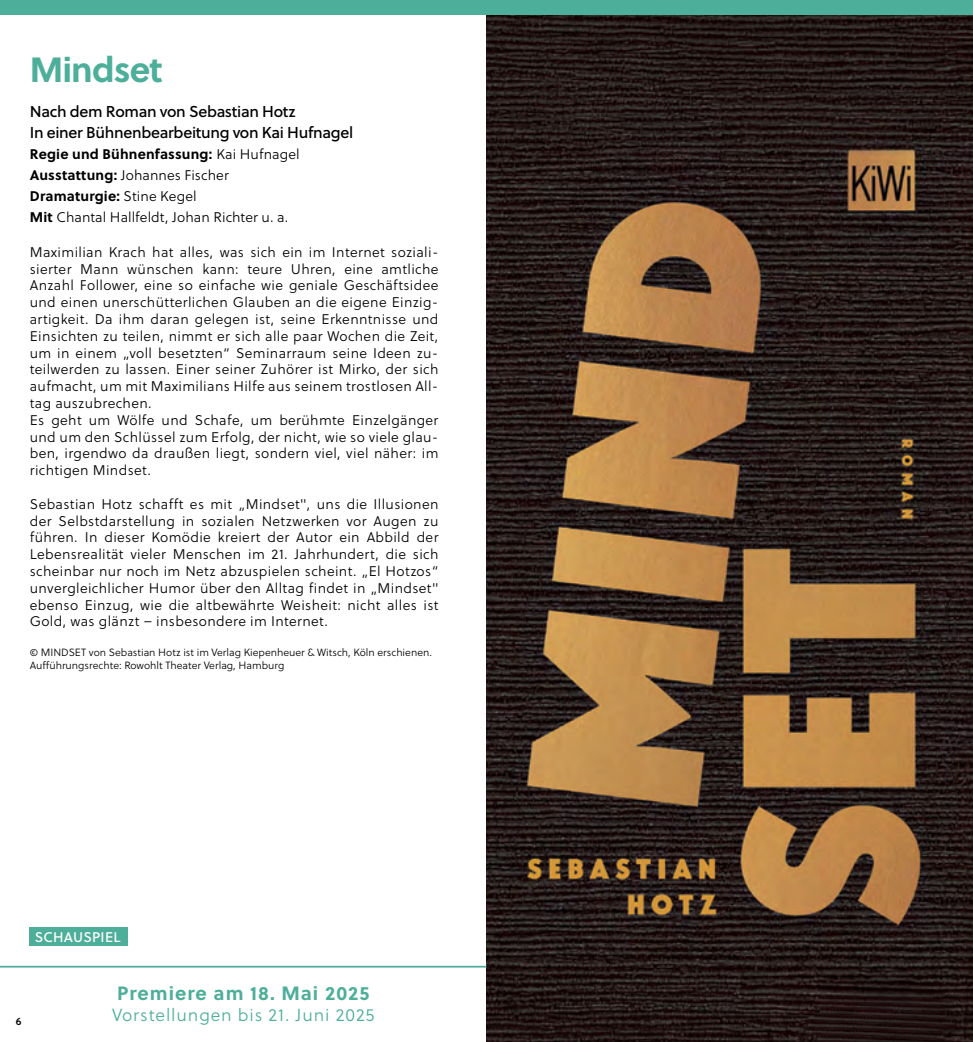
<style>
.page{position:relative;width:973px;height:1042px;background:#fff}
.page>*{position:absolute;margin:0;border:0;box-sizing:border-box;transform-origin:0 0}
.t1{font:700 35px "Soleil";letter-spacing:-.025em;color:#4dae9a}
.t2{font:700 19.25px "Soleil";letter-spacing:.05em;color:#4dae9a}
.t3{font:17.5px "Soleil Lt";letter-spacing:.05em;color:#4dae9a}
.t4{font:15.75px/21px "Soleil Bk";letter-spacing:-.02em;color:#000}
.t5{font:14px/16.8px "Soleil Lt";letter-spacing:.025em;color:#000}
.t6{font:14px "Soleil Lt";letter-spacing:.005em;color:#000}
.t7{font:700 14px "Soleil";letter-spacing:.015em;color:#000}
.t8{font:14px "Soleil Bk";letter-spacing:.015em;color:#fff}
.t9{font:10.5px/12.6px "Soleil Lt";color:#000}
.t10{font:10.5px "Soleil Sb";color:#000}
.s1{font-family:"Soleil Lt";font-weight:400}
.s2{font-family:"Soleil";font-weight:700}
</style>
<div class="page">
<img style="left:486px;top:15px;width:486px;height:1027px">
<hr style="left:0;top:966px;width:486px;height:1px;background:#4dae9a">
<div style="left:30px;top:927px;width:98px;height:19px;background:#4dae9a"></div>
<div style="left:0;top:0;width:972px;height:15px;background:#4dae9a"></div>
<h1 class="t1" style="left:30px;top:42px;width:134px">Mindset</h1>
<p class="t4" style="left:30px;top:100px;width:325px">Nach dem Roman von Sebastian Hotz<br>In einer Bühnenbearbeitung von Kai Hufnagel</p>
<p class="t7" style="left:30px;top:143px;width:271px">Regie und Bühnenfassung: <span class="s1">Kai Hufnagel</span></p>
<p class="t6" style="left:30px;top:165px;width:201px"><span class="s2">Ausstattung:</span> Johannes Fischer</p>
<p class="t7" style="left:30px;top:185px;width:168px">Dramaturgie: <span class="s1">Stine Kegel</span></p>
<p class="t6" style="left:30px;top:207px;width:260px"><span class="s2">Mit</span> Chantal Hallfeldt, Johan Richter u. a.</p>
<p class="t5" style="left:30px;top:243px;width:410px">Maximilian Krach hat alles, was sich ein im Internet soziali&shy;sierter Mann wünschen kann: teure Uhren, eine amtliche Anzahl Follower, eine so einfache wie geniale Geschäftsidee und einen unerschütterlichen Glauben an die eigene Einzig&shy;artigkeit. Da ihm daran gelegen ist, seine Erkenntnisse und Einsichten zu teilen, nimmt er sich alle paar Wochen die Zeit, um in einem „voll besetzten“ Seminarraum seine Ideen zu&shy;teilwerden zu lassen. Einer seiner Zuhörer ist Mirko, der sich aufmacht, um mit Maximilians Hilfe aus seinem trostlosen All&shy;tag auszubrechen.<br>Es geht um Wölfe und Schafe, um berühmte Einzelgänger und um den Schlüssel zum Erfolg, der nicht, wie so viele glau&shy;ben, irgendwo da draußen liegt, sondern viel, viel näher: im richtigen Mindset.</p>
<p class="t5" style="left:30px;top:495px;width:410px;text-align:justify">Sebastian Hotz schafft es mit „Mindset", uns die Illusionen der Selbstdarstellung in sozialen Netzwerken vor Augen zu führen. In dieser Komödie kreiert der Autor ein Abbild der Lebensrealität vieler Menschen im 21. Jahrhundert, die sich scheinbar nur noch im Netz abzuspielen scheint. „El Hotzos“ unvergleichlicher Humor über den Alltag findet in „Mindset" ebenso Einzug, wie die altbewährte Weisheit: nicht alles ist Gold, was glänzt – insbesondere im Internet.</p>
<p class="t9" style="left:30px;top:646px;width:403px">© MINDSET von Sebastian Hotz ist im Verlag Kiepenheuer &amp; Witsch, Köln erschienen.<br>Aufführungsrechte: Rowohlt Theater Verlag, Hamburg</p>
<p class="t8" style="left:35px;top:926px;width:87px">SCHAUSPIEL</p>
<p class="t10" style="left:16px;top:1013px;width:7px">6</p>
<h2 class="t2" style="left:117px;top:978px;width:253px">Premiere am 18. Mai 2025</h2>
<p class="t3" style="left:112px;top:1003px;width:264px">Vorstellungen bis 21. Juni 2025</p>
</div>
